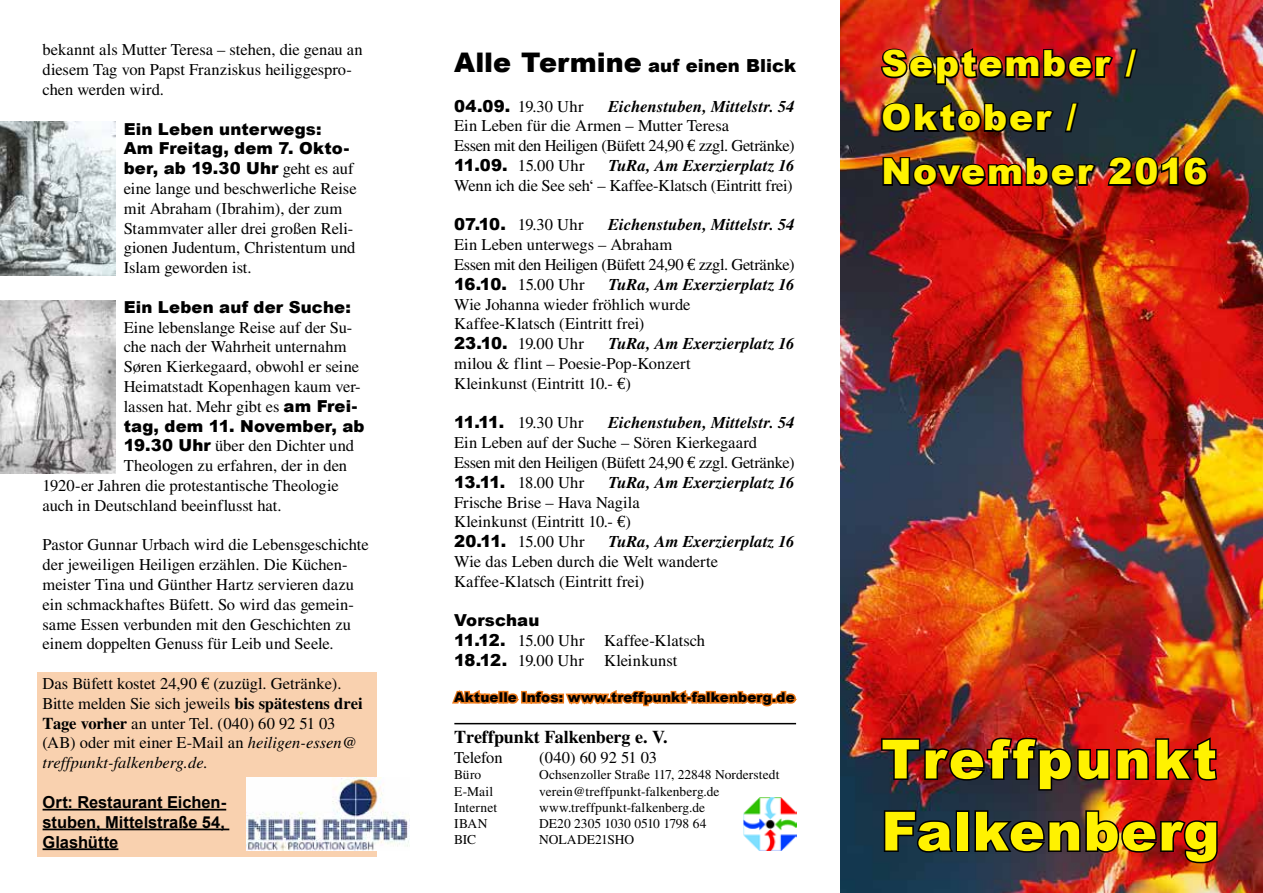
<style>
.page{position:relative;width:1263px;height:893px;background:#fff}
.page>*{position:absolute;margin:0;border:0;box-sizing:border-box;transform-origin:0 0}
.t1{font:900 54px/72px "Arial";letter-spacing:.03em;color:#fff200}
.t2{font:900 36px/54px "Arial";letter-spacing:.055em;color:#fff200}
.t3{font:900 18px "Arial";color:#000}
.t4{font:700 18px "Times";letter-spacing:-.005em;color:#000}
.t5{font:16.5px/19.8px "Times";letter-spacing:-.005em;color:#000}
.t6{font:italic 700 16.5px "Times";letter-spacing:.005em;color:#000}
.t7{font:900 16.5px/19.8px "Arial";letter-spacing:.01em;color:#000}
.t8{font:700 16.5px/19.8px "Arial";letter-spacing:-.005em;color:#000;text-align:justify}
.t9{font:13.5px "Times";letter-spacing:.005em;color:#000}
.t10{font:900 13.5px "Arial";letter-spacing:.015em;color:#000}
.s1{font-family:"Times";font-weight:400}
.s2{font-family:"Arial";font-weight:900}
.s3{font-family:"Euro Serif"}
.s4{font-weight:700}
.s5{font-style:italic}
.s6{font-size:27px}
</style>
<div class="page">
<img style="left:840px;top:0;width:423px;height:893px">
<div style="left:37px;top:672px;width:339px;height:185px;background:#f9d1af"></div>
<hr style="left:43px;top:809px;width:183px;height:1px;background:#000">
<hr style="left:43px;top:829px;width:186px;height:1px;background:#000">
<hr style="left:43px;top:848px;width:75px;height:2px;background:#000">
<svg style="left:452px;top:690px;width:345px;height:17px"></svg>
<img style="left:743px;top:798px;width:53px;height:52px">
<hr style="left:454px;top:723px;width:342px;height:1px;background:#000">
<img style="left:879px;top:46px;width:236px;height:40px">
<svg style="left:1122px;top:47px;width:18px;height:33px"></svg>
<img style="left:880px;top:100px;width:176px;height:35px">
<svg style="left:1063px;top:101px;width:17px;height:33px"></svg>
<img style="left:881px;top:156px;width:217px;height:33px">
<img style="left:1106px;top:154px;width:104px;height:35px">
<img style="left:879px;top:735px;width:340px;height:57px">
<svg style="left:882px;top:809px;width:73px;height:45px"></svg>
<div style="left:956px;top:810px;width:13px;height:42px;border:3px solid #000"></div>
<img style="left:973px;top:809px;width:247px;height:56px">
<img style="left:247px;top:778px;width:163px;height:72px">
<img style="left:0;top:121px;width:115px;height:155px">
<img style="left:0;top:301px;width:115px;height:173px">
<p class="t5" style="left:43px;top:40px;width:322px">bekannt als Mutter Teresa – stehen, die genau an diesem Tag von Papst Franziskus heiliggespro&shy;chen werden wird.</p>
<p class="t7" style="left:124px;top:118px;width:231px">Ein Leben unterwegs:<br>Am Freitag, dem 7. Okto&shy;ber, ab 19.30 Uhr <span class="s1">geht es auf</span></p>
<p class="t5" style="left:124px;top:179px;width:234px">eine lange und beschwerliche Reise mit Abraham (Ibrahim), der zum<br>Stammvater aller drei großen Reli&shy;gionen Judentum, Christentum und<br>Islam geworden ist.</p>
<p class="t7" style="left:124px;top:297px;width:229px">Ein Leben auf der Suche:</p>
<p class="t5" style="left:124px;top:317px;width:238px">Eine lebenslange Reise auf der Su&shy;che nach der Wahrheit unternahm Søren Kierkegaard, obwohl er seine Heimatstadt Kopenhagen kaum ver&shy;lassen hat. Mehr gibt es <span class="s2">am Frei-</span></p>
<p class="t7" style="left:124px;top:415px;width:242px">tag, dem 11. November, ab</p>
<p class="t5" style="left:124px;top:436px;width:232px"><span class="s2">19.30 Uhr</span> über den Dichter und</p>
<p class="t5" style="left:124px;top:456px;width:225px">Theologen zu erfahren, der in den</p>
<p class="t5" style="left:43px;top:476px;width:298px">1920-er Jahren die protestantische Theologie</p>
<p class="t5" style="left:43px;top:495px;width:240px">auch in Deutschland beeinflusst hat.</p>
<p class="t5" style="left:43px;top:535px;width:328px">Pastor Gunnar Urbach wird die Lebensgeschichte der jeweiligen Heiligen erzählen. Die Küchen&shy;meister Tina und Günther Hartz servieren dazu ein schmackhaftes Büfett. So wird das gemein&shy;same Essen verbunden mit den Geschichten zu einem doppelten Genuss für Leib und Seele.</p>
<p class="t5" style="left:43px;top:674px;width:321px">Das Büfett kostet 24,90 <span class="s3">E</span> (zuzügl. Getränke).<br>Bitte melden Sie sich jeweils <span class="s4">bis spätestens drei Tage vorher</span> an unter Tel. (040) 60 92 51 03 (AB) oder mit einer E-Mail an <span class="s5">heiligen-essen@ treffpunkt-falkenberg.de</span>.</p>
<p class="t8" style="left:43px;top:792px;width:185px">Ort: Restaurant Eichen&shy;stuben, Mittelstraße 54, Glashütte</p>
<p class="t3" style="left:454px;top:53px;width:343px"><span class="s6">Alle Termine</span> auf einen Blick</p>
<p class="t5" style="left:454px;top:96px;width:131px"><span class="s2">04.09.</span> 19.30 Uhr</p>
<p class="t6" style="left:608px;top:96px;width:188px">Eichenstuben, Mittelstr. 54</p>
<p class="t5" style="left:454px;top:116px;width:342px">Ein Leben für die Armen – Mutter Teresa<br>Essen mit den Heiligen (Büfett 24,90 <span class="s3">E</span> zzgl. Getränke)<br><span class="s2">11.09.</span> 15.00 Uhr</p>
<p class="t6" style="left:609px;top:156px;width:187px">TuRa, Am Exerzierplatz 16</p>
<p class="t5" style="left:454px;top:175px;width:340px">Wenn ich die See seh‘ – Kaffee-Klatsch (Eintritt frei)</p>
<p class="t5" style="left:454px;top:215px;width:131px"><span class="s2">07.10.</span> 19.30 Uhr</p>
<p class="t6" style="left:608px;top:215px;width:188px">Eichenstuben, Mittelstr. 54</p>
<p class="t5" style="left:454px;top:235px;width:342px">Ein Leben unterwegs – Abraham<br>Essen mit den Heiligen (Büfett 24,90 <span class="s3">E</span> zzgl. Getränke)<br><span class="s2">16.10.</span> 15.00 Uhr</p>
<p class="t6" style="left:609px;top:275px;width:187px">TuRa, Am Exerzierplatz 16</p>
<p class="t5" style="left:454px;top:294px;width:238px">Wie Johanna wieder fröhlich wurde<br>Kaffee-Klatsch (Eintritt frei)<br><span class="s2">23.10.</span> 19.00 Uhr</p>
<p class="t6" style="left:609px;top:334px;width:187px">TuRa, Am Exerzierplatz 16</p>
<p class="t5" style="left:454px;top:353px;width:238px">milou &amp; flint – Poesie-Pop-Konzert<br>Kleinkunst (Eintritt 10.- <span class="s3">E</span>)</p>
<p class="t5" style="left:454px;top:413px;width:131px"><span class="s2">11.11.</span> 19.30 Uhr</p>
<p class="t6" style="left:608px;top:413px;width:188px">Eichenstuben, Mittelstr. 54</p>
<p class="t5" style="left:454px;top:433px;width:342px">Ein Leben auf der Suche – Sören Kierkegaard<br>Essen mit den Heiligen (Büfett 24,90 <span class="s3">E</span> zzgl. Getränke)<br><span class="s2">13.11.</span> 18.00 Uhr</p>
<p class="t6" style="left:609px;top:473px;width:187px">TuRa, Am Exerzierplatz 16</p>
<p class="t5" style="left:454px;top:492px;width:187px">Frische Brise – Hava Nagila<br>Kleinkunst (Eintritt 10.- <span class="s3">E</span>)<br><span class="s2">20.11.</span> 15.00 Uhr</p>
<p class="t6" style="left:608px;top:532px;width:187px">TuRa, Am Exerzierplatz 16</p>
<p class="t5" style="left:454px;top:551px;width:265px">Wie das Leben durch die Welt wanderte<br>Kaffee-Klatsch (Eintritt frei)</p>
<p class="t7" style="left:454px;top:610px;width:87px">Vorschau</p>
<p class="t5" style="left:454px;top:631px;width:253px"><span class="s2">11.12.</span> 15.00 Uhr Kaffee-Klatsch<br><span class="s2">18.12.</span> 19.00 Uhr Kleinkunst</p>
<p class="t10" style="left:454px;top:687px;width:342px">Aktuelle Infos: www.treffpunkt-falkenberg.de</p>
<p class="t4" style="left:454px;top:727px;width:215px">Treffpunkt Falkenberg e. V.</p>
<p class="t5" style="left:454px;top:748px;width:50px">Telefon</p>
<p class="t5" style="left:539px;top:748px;width:119px">(040) 60 92 51 03</p>
<p class="t9" style="left:454px;top:767px;width:29px">Büro</p>
<p class="t9" style="left:539px;top:767px;width:242px">Ochsenzoller Straße 117, 22848 Norderstedt</p>
<p class="t9" style="left:454px;top:783px;width:41px">E-Mail</p>
<p class="t9" style="left:539px;top:783px;width:182px">verein@treffpunkt-falkenberg.de</p>
<p class="t9" style="left:454px;top:800px;width:44px">Internet</p>
<p class="t9" style="left:539px;top:800px;width:167px">www.treffpunkt-falkenberg.de</p>
<p class="t9" style="left:454px;top:816px;width:35px">IBAN</p>
<p class="t9" style="left:539px;top:816px;width:169px">DE20 2305 1030 0510 1798 64</p>
<p class="t9" style="left:454px;top:832px;width:24px">BIC</p>
<p class="t9" style="left:539px;top:832px;width:96px">NOLADE21SHO</p>
<h2 class="t2" style="left:881px;top:35px;width:328px">September /<br>Oktober /<br>November 2016</h2>
<h1 class="t1" style="left:881px;top:721px;width:340px">Treffpunkt<br>Falkenberg</h1>
</div>
